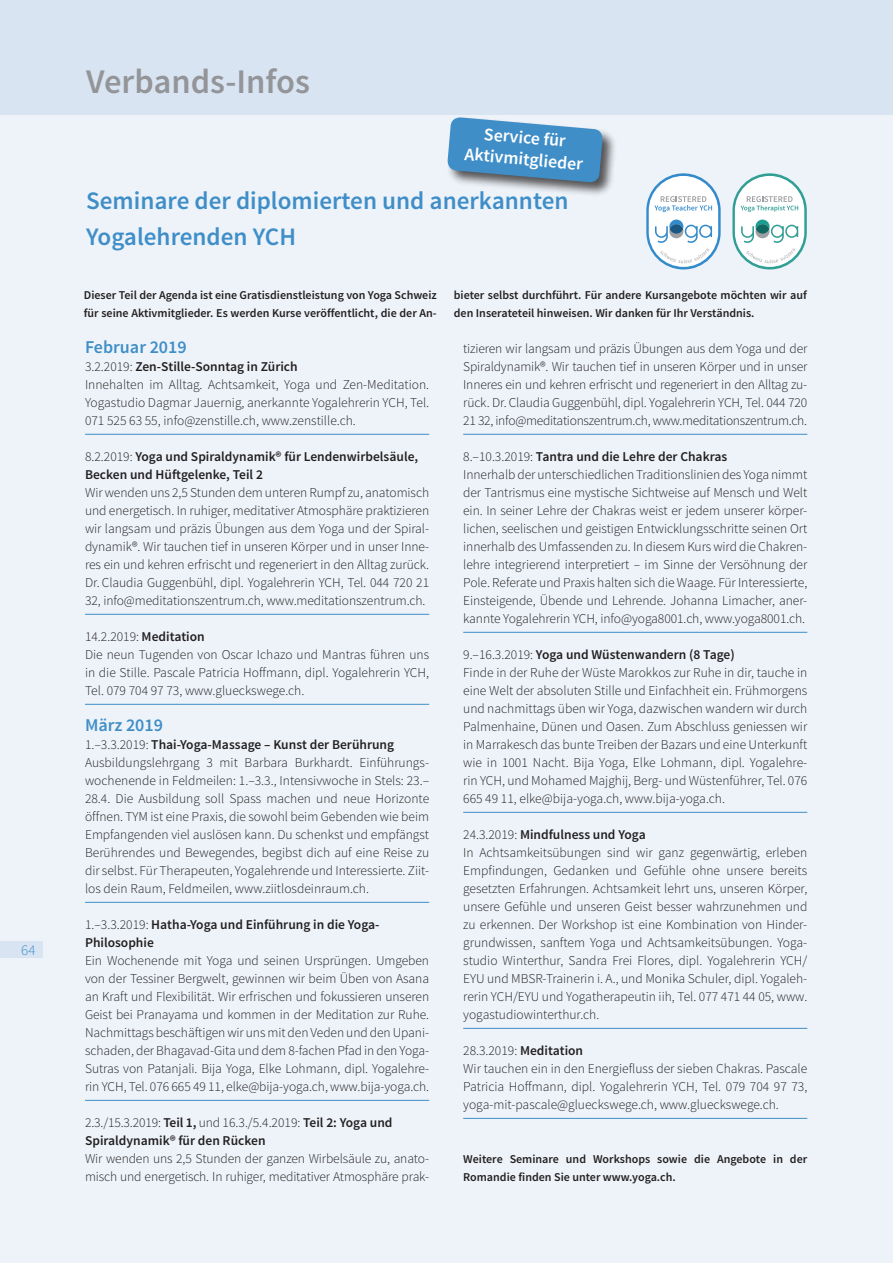
<style>
.page{position:relative;width:893px;height:1263px;background:#fff}
.page>*{position:absolute;margin:0;border:0;box-sizing:border-box;transform-origin:0 0}
.t1{font:600 34.5px "Source Sans Pro";color:#939598}
.t2{font:600 25.2px/36px "Source Sans Pro";color:#3f8ec8}
.t3{font:600 18px "Source Sans Pro";color:#3f8ec8}
.t4{font:600 17.85px/21.5px "Source Sans Pro";color:#fff;text-align:center}
.t5{font:300 15px "Source Sans Pro";color:#3f8ec8}
.t6{font:300 13.5px/18px "Source Sans Pro";color:#231f20}
.t7{font:600 13.5px/18px "Source Sans Pro";color:#231f20}
.t8{font:600 12px/18px "Source Sans Pro";color:#231f20}
.s1{font-weight:600}
.s2{font-weight:300}
</style>
<div class="page">
<div style="left:0;top:115px;width:893px;height:1148px;background:#edf3f9"></div>
<div style="left:0;top:0;width:893px;height:115px;background:#d9e4f3"></div>
<div style="left:0;top:941px;width:43px;height:16px;background:#d9e4f3"></div>
<div style="left:446px;top:116px;width:171px;height:81px;background:#231f20;opacity:.75"></div>
<svg style="left:447px;top:117px;width:156px;height:66px;background:#5a98c7"></svg>
<hr style="left:85px;top:434px;width:344px;height:1px;background:#3f8ec8">
<hr style="left:85px;top:614px;width:344px;height:1px;background:#3f8ec8">
<hr style="left:85px;top:704px;width:344px;height:1px;background:#3f8ec8">
<hr style="left:85px;top:902px;width:344px;height:1px;background:#3f8ec8">
<hr style="left:85px;top:1100px;width:344px;height:1px;background:#3f8ec8">
<hr style="left:463px;top:434px;width:344px;height:1px;background:#3f8ec8">
<hr style="left:463px;top:632px;width:344px;height:1px;background:#3f8ec8">
<hr style="left:463px;top:812px;width:344px;height:1px;background:#3f8ec8">
<hr style="left:463px;top:1028px;width:344px;height:1px;background:#3f8ec8">
<hr style="left:463px;top:1118px;width:344px;height:1px;background:#3f8ec8">
<svg style="left:646px;top:173px;width:75px;height:96px"></svg>
<div style="left:670px;top:224px;width:13px;height:10px;background:#1a5883;border-radius:50%"></div>
<svg style="left:732px;top:173px;width:75px;height:96px"></svg>
<div style="left:756px;top:224px;width:13px;height:10px;background:#116860;border-radius:50%"></div>
<p class="t5" style="left:21px;top:941px;width:16px">64</p>
<h1 class="t1" style="left:86px;top:60px;width:225px">Verbands-Infos</h1>
<h3 class="t4" style="left:467px;top:122px;width:120px;rotate:5deg">Service für<br>Aktivmitglieder</h3>
<h2 class="t2" style="left:86px;top:184px;width:484px">Seminare der diplomierten und anerkannten<br>Yogalehrenden YCH</h2>
<p class="t8" style="left:84px;top:287px;width:354px">Dieser Teil der Agenda ist eine Gratisdienstleistung von Yoga Schweiz für seine Aktivmitglieder. Es werden Kurse veröffentlicht, die der An-</p>
<p class="t8" style="left:454px;top:287px;width:354px">bieter selbst durchführt. Für andere Kursangebote möchten wir auf den Inserateteil hinweisen. Wir danken für Ihr Verständnis.</p>
<h3 class="t3" style="left:85px;top:336px;width:103px">Februar 2019</h3>
<p class="t6" style="left:85px;top:358px;width:346px">3.2.2019: <span class="s1">Zen-Stille-Sonntag in Zürich<br></span>Innehalten im Alltag. Achtsamkeit, Yoga und Zen-Meditation.<br>Yogastudio Dagmar Jauernig, anerkannte Yogalehrerin YCH, Tel.<br>071 525 63 55, info@zenstille.ch, www.zenstille.ch.</p>
<p class="t7" style="left:85px;top:448px;width:335px"><span class="s2">8.2.2019:</span> Yoga und Spiraldynamik® für Lendenwirbelsäule,<br>Becken und Hüftgelenke, Teil 2</p>
<p class="t6" style="left:85px;top:484px;width:346px;text-align:justify">Wir wenden uns 2,5 Stunden dem unteren Rumpf zu, anatomisch und energetisch. In ruhiger, meditativer Atmosphäre praktizieren wir langsam und präzis Übungen aus dem Yoga und der Spiral&shy;dynamik®. Wir tauchen tief in unseren Körper und in unser Inne&shy;res ein und kehren erfrischt und regeneriert in den Alltag zurück.<br>Dr. Claudia Guggenbühl, dipl. Yogalehrerin YCH, Tel. 044 720 21<br>32, info@meditationszentrum.ch, www.meditationszentrum.ch.</p>
<p class="t6" style="left:85px;top:628px;width:346px">14.2.2019: <span class="s1">Meditation<br></span>Die neun Tugenden von Oscar Ichazo und Mantras führen uns in die Stille. Pascale Patricia Hoffmann, dipl. Yogalehrerin YCH, Tel. 079 704 97 73, www.glueckswege.ch.</p>
<h3 class="t3" style="left:85px;top:714px;width:79px">März 2019</h3>
<p class="t6" style="left:85px;top:736px;width:346px">1.–3.3.2019: <span class="s1">Thai-Yoga-Massage – Kunst der Berührung </span>Ausbildungslehrgang 3 mit Barbara Burkhardt. Einführungs&shy;wochenende in Feldmeilen: 1.–3.3., Intensivwoche in Stels: 23.– 28.4. Die Ausbildung soll Spass machen und neue Horizonte öffnen. TYM ist eine Praxis, die sowohl beim Gebenden wie beim Empfangenden viel auslösen kann. Du schenkst und empfängst Berührendes und Bewegendes, begibst dich auf eine Reise zu dir selbst. Für Therapeuten, Yogalehrende und Interessierte. Ziit&shy;los dein Raum, Feldmeilen, www.ziitlosdeinraum.ch.</p>
<p class="t7" style="left:85px;top:916px;width:296px"><span class="s2">1.–3.3.2019:</span> Hatha-Yoga und Einführung in die Yoga-<br>Philosophie</p>
<p class="t6" style="left:85px;top:952px;width:346px">Ein Wochenende mit Yoga und seinen Ursprüngen. Umgeben von der Tessiner Bergwelt, gewinnen wir beim Üben von Asana an Kraft und Flexibilität. Wir erfrischen und fokussieren unseren Geist bei Pranayama und kommen in der Meditation zur Ruhe.<br>Nachmittags beschäftigen wir uns mit den Veden und den Upani&shy;schaden, der Bhagavad-Gita und dem 8-fachen Pfad in den Yoga-Sutras von Patanjali. Bija Yoga, Elke Lohmann, dipl. Yogalehre-- rin YCH, Tel. 076 665 49 11, elke@bija-yoga.ch, www.bija-yoga.ch.</p>
<p class="t7" style="left:85px;top:1114px;width:309px"><span class="s2">2.3./15.3.2019:</span> Teil 1, <span class="s2">und 16.3./5.4.2019:</span> Teil 2: Yoga und<br>Spiraldynamik® für den Rücken</p>
<p class="t6" style="left:85px;top:1150px;width:346px">Wir wenden uns 2,5 Stunden der ganzen Wirbelsäule zu, anato&shy;misch und energetisch. In ruhiger, meditativer Atmosphäre prak-</p>
<p class="t6" style="left:463px;top:340px;width:346px;text-align:justify">tizieren wir langsam und präzis Übungen aus dem Yoga und der Spiraldynamik®. Wir tauchen tief in unseren Körper und in unser Inneres ein und kehren erfrischt und regeneriert in den Alltag zu&shy;rück. Dr. Claudia Guggenbühl, dipl. Yogalehrerin YCH, Tel. 044 720<br>21 32, info@meditationszentrum.ch, www.meditationszentrum.ch.</p>
<p class="t6" style="left:463px;top:448px;width:346px">8.–10.3.2019: <span class="s1">Tantra und die Lehre der Chakras<br></span>Innerhalb der unterschiedlichen Traditionslinien des Yoga nimmt der Tantrismus eine mystische Sichtweise auf Mensch und Welt ein. In seiner Lehre der Chakras weist er jedem unserer körper&shy;lichen, seelischen und geistigen Entwicklungsschritte seinen Ort innerhalb des Umfassenden zu. In diesem Kurs wird die Chakren&shy;lehre integrierend interpretiert – im Sinne der Versöhnung der Pole. Referate und Praxis halten sich die Waage. Für Interessierte, Einsteigende, Übende und Lehrende. Johanna Limacher, aner&shy;kannte Yogalehrerin YCH, info@yoga8001.ch, www.yoga8001.ch.</p>
<p class="t6" style="left:463px;top:646px;width:346px">9.–16.3.2019: <span class="s1">Yoga und Wüstenwandern (8 Tage)<br></span>Finde in der Ruhe der Wüste Marokkos zur Ruhe in dir, tauche in eine Welt der absoluten Stille und Einfachheit ein. Frühmorgens und nachmittags üben wir Yoga, dazwischen wandern wir durch Palmenhaine, Dünen und Oasen. Zum Abschluss geniessen wir in Marrakesch das bunte Treiben der Bazars und eine Unterkunft wie in 1001 Nacht. Bija Yoga, Elke Lohmann, dipl. Yogalehre&shy;rin YCH, und Mohamed Majghij, Berg- und Wüstenführer, Tel. 076<br>665 49 11, elke@bija-yoga.ch, www.bija-yoga.ch.</p>
<p class="t6" style="left:463px;top:826px;width:346px">24.3.2019: <span class="s1">Mindfulness und Yoga<br></span>In Achtsamkeitsübungen sind wir ganz gegenwärtig, erleben Empfindungen, Gedanken und Gefühle ohne unsere bereits gesetzten Erfahrungen. Achtsamkeit lehrt uns, unseren Körper, unsere Gefühle und unseren Geist besser wahrzunehmen und zu erkennen. Der Workshop ist eine Kombination von Hinder&shy;grundwissen, sanftem Yoga und Achtsamkeitsübungen. Yoga&shy;studio Winterthur, Sandra Frei Flores, dipl. Yogalehrerin YCH/ EYU und MBSR-Trainerin i. A., und Monika Schuler, dipl. Yogaleh&shy;rerin YCH/EYU und Yogatherapeutin iih, Tel. 077 471 44 05, www. yogastudiowinterthur.ch.</p>
<p class="t6" style="left:463px;top:1042px;width:346px">28.3.2019: <span class="s1">Meditation<br></span>Wir tauchen ein in den Energiefluss der sieben Chakras. Pascale Patricia Hoffmann, dipl. Yogalehrerin YCH, Tel. 079 704 97 73, yoga-mit-pascale@glueckswege.ch, www.glueckswege.ch.</p>
<p class="t8" style="left:463px;top:1151px;width:346px">Weitere Seminare und Workshops sowie die Angebote in der<br>Romandie finden Sie unter www.yoga.ch.</p>
</div>
